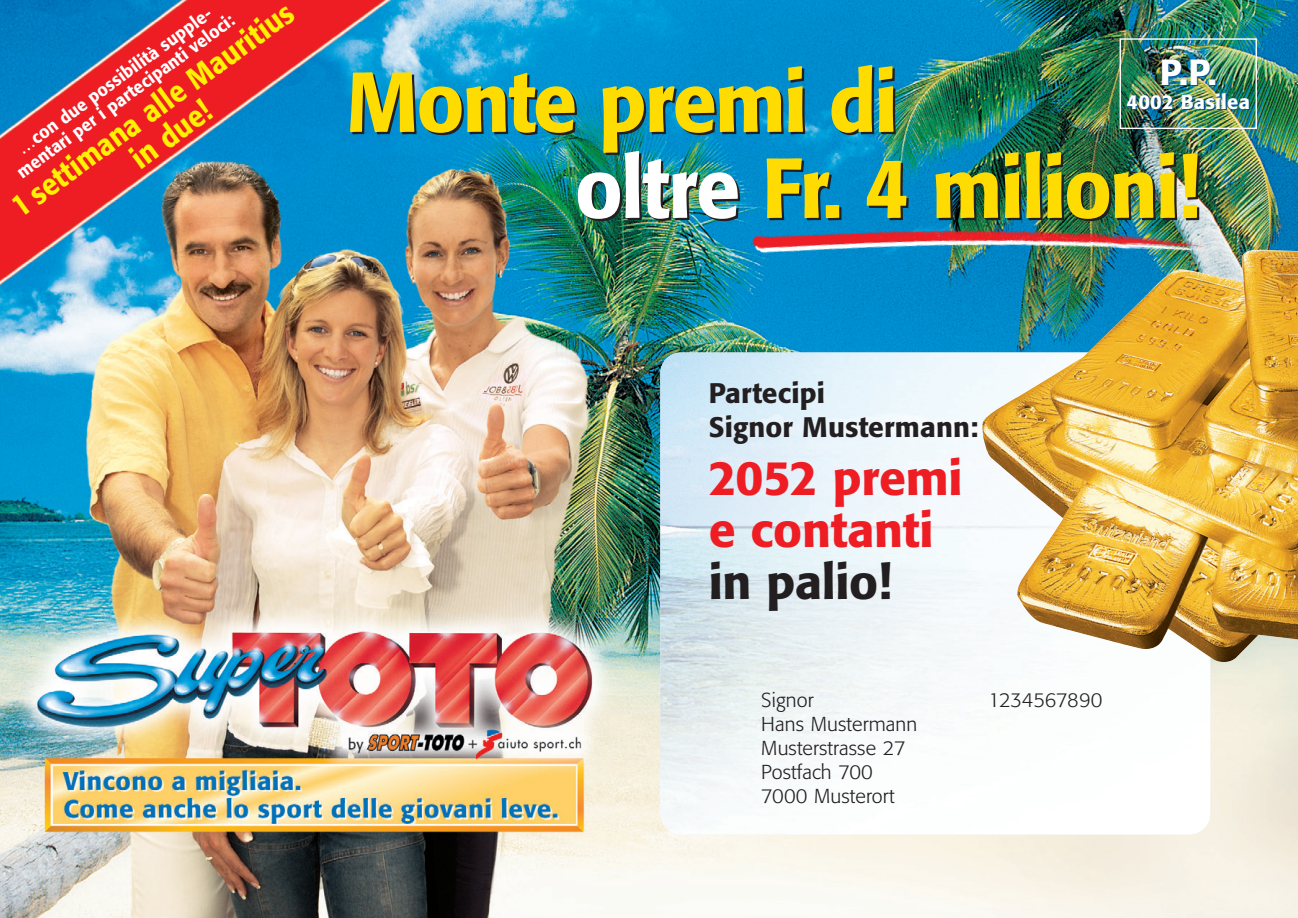
<style>
.page{position:relative;width:1298px;height:918px;background:#fff}
.page>*{position:absolute;margin:0;border:0;box-sizing:border-box;transform-origin:0 0}
.t1{font:500 84px/86px "Formata";letter-spacing:-.025em;color:#ffdc01;scale:.94 1}
.t2{font:500 48px/52px "Formata";letter-spacing:-.005em;color:#ee1d23}
.t3{font:500 48px "Formata";letter-spacing:-.005em;color:#231f20}
.t4{font:500 36px "Formata";color:#fff}
.t5{font:500 30.6px/31.2px "Formata";color:#fff101;text-align:center;scale:.9 1}
.t6{font:500 28px/34px "Formata";letter-spacing:.005em;color:#231f20}
.t7{font:300 20px/24px "Formata";letter-spacing:.005em;color:#231f20}
.t8{font:500 20px "Formata";letter-spacing:.01em;color:#fff}
.t9{font:300 20px "Formata";letter-spacing:-.015em;color:#231f20}
.t10{font:500 18px/19px "Formata";color:#fff;text-align:center;scale:.94 1}
.s1{color:#fff}
</style>
<div class="page">
<img style="left:0;top:0;width:1298px;height:918px">
<img style="left:660px;top:353px;width:550px;height:481px;border-radius:21px">
<img style="left:982px;top:249px;width:316px;height:414px">
<div style="left:1120px;top:38px;width:137px;height:91px;border:1px solid #fff"></div>
<img style="left:746px;top:225px;width:486px;height:41px">
<img style="left:742px;top:223px;width:487px;height:40px">
<h3 class="t5" style="left:7px;top:199px;width:380px;rotate:-36deg">1 settimana alle Mauritius in due!</h3>
<p class="t10" style="left:3px;top:152px;width:282px;rotate:-36deg">…con due possibilità supple&shy;mentari per i partecipanti veloci:</p>
<h3 class="t4" style="left:1160px;top:56px;width:58px">P.P.</h3>
<p class="t8" style="left:1127px;top:93px;width:125px">4002 Basilea</p>
<h1 class="t1" style="left:575px;top:66px;width:667px;text-indent:-229px">Monte premi di<br><span class="s1">oltre</span> Fr. 4 milioni!</h1>
<h3 class="t6" style="left:709px;top:379px;width:271px">Partecipi<br>Signor Mustermann:</h3>
<h2 class="t2" style="left:709px;top:456px;width:255px">2052 premi e contanti</h2>
<h2 class="t3" style="left:709px;top:561px;width:185px">in palio!</h2>
<p class="t7" style="left:761px;top:690px;width:54px">Signor</p>
<p class="t9" style="left:988px;top:692px;width:116px">1234567890</p>
<p class="t7" style="left:761px;top:714px;width:158px">Hans Mustermann<br>Musterstrasse 27<br>Postfach 700<br>7000 Musterort</p>
</div>
